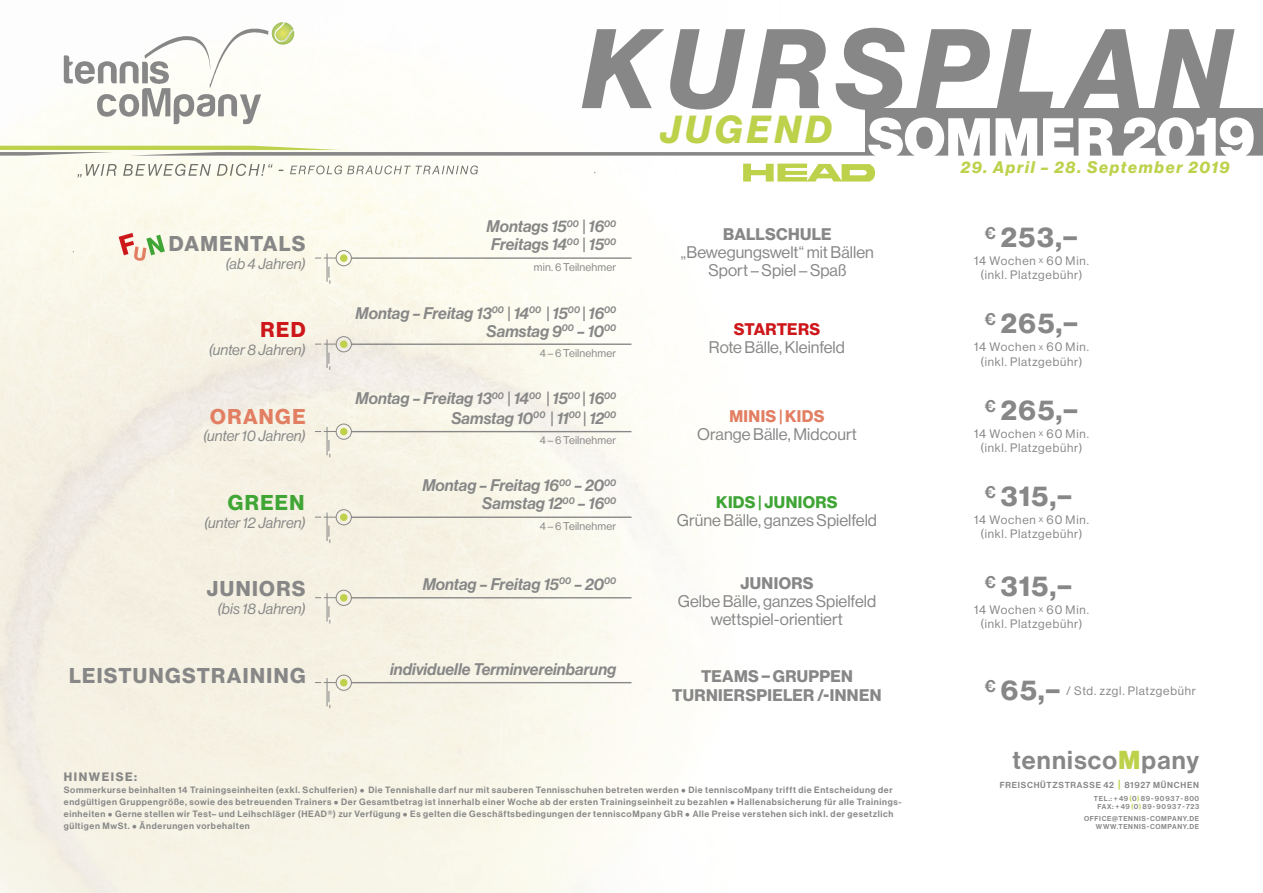
<style>
.page{position:relative;width:1263px;height:893px;background:#fff}
.page>*{position:absolute;margin:0;border:0;box-sizing:border-box;transform-origin:0 0}
.t1{font:110.4px "N Haas Grotesk DS Pro 76 Bd It";letter-spacing:.1em;color:#878787}
.t2{font:54.3px "N Haas Grotesk DS Pro 95 Blk";letter-spacing:.01em;color:#fff}
.t3{font:27px "N Haas Grotesk DS Pro 75 Bd";letter-spacing:.055em;color:#878787}
.t4{font:25.5px "N Haas Grotesk DS Pro 65 Md";letter-spacing:.05em;color:#878787}
.t5{font:21px "N Haas Grotesk DS Pro 75 Bd";letter-spacing:.07em;color:#878787}
.t6{font:21px "N Haas Grotesk DS Pro 75 Bd";letter-spacing:.07em;color:#e27f63}
.t7{font:21px "N Haas Grotesk DS Pro 75 Bd";letter-spacing:.07em;color:#3fa535}
.t8{font:21px "N Haas Grotesk DS Pro 75 Bd";color:#cd171a}
.t9{font:16.5px/18px "N Haas Grotesk DS Pro 66 Md It";letter-spacing:-.005em;color:#878787;text-align:right}
.t10{font:16.5px/18px "N Haas Grotesk DS Pro 55 Rg";color:#878787;text-align:center}
.t11{font:16.5px/19.8px "N Haas Grotesk DS Pro 75 Bd";letter-spacing:.025em;color:#878787;text-align:center}
.t12{font:16.5px "N Haas Grotesk DS Pro 76 Bd It";letter-spacing:.1em;color:#bed14b}
.t13{font:16.5px "N Haas Grotesk DS Pro 75 Bd";letter-spacing:.025em;color:#3fa535}
.t14{font:16.5px "N Haas Grotesk DS Pro 75 Bd";letter-spacing:.025em;color:#e27f63}
.t15{font:16.5px "N Haas Grotesk DS Pro 75 Bd";letter-spacing:.015em;color:#cd171a}
.t16{font:15px "N Haas Grotesk DS Pro 56 It";letter-spacing:.005em;color:#878787}
.t17{font:12px/14.4px "N Haas Grotesk DS Pro 55 Rg";letter-spacing:.065em;color:#878787;text-align:center}
.t18{font:12px "N Haas Grotesk DS Pro 75 Bd";letter-spacing:.135em;color:#878787}
.t19{font:10.95px "N Haas Grotesk DS Pro 55 Rg";letter-spacing:.015em;color:#878787}
.t20{font:9px/12px "N Haas Grotesk DS Pro 65 Md";letter-spacing:.075em;color:#878787}
.t21{font:8.55px "N Haas Grotesk DS Pro 65 Md";letter-spacing:.085em;color:#878787}
.t22{font:7.05px/8.4px "N Haas Grotesk DS Pro 65 Md";letter-spacing:.085em;color:#878787;text-align:center}
.s1{font-size:9px}
.s2{font-size:13.5px}
.s3{font-family:"N Haas Grotesk DS Pro 95 Blk";color:#bed14b}
.s4{font-family:"N Haas Grotesk DS Pro 95 Blk";font-size:10.95px;color:#bed14b}
.s5{color:#bed14b}
</style>
<div class="page">
<img style="left:0;top:31px;width:876px;height:862px">
<svg style="left:64px;top:22px;width:230px;height:102px"></svg>
<svg style="left:743px;top:164px;width:132px;height:18px"></svg>
<svg style="left:0;top:146px;width:1263px;height:10px"></svg>
<img style="left:77px;top:164px;width:208px;height:14px">
<img style="left:290px;top:165px;width:188px;height:9px">
<div style="left:865px;top:108px;width:398px;height:45px;background:#878787"></div>
<hr style="left:351px;top:343px;width:280px;height:2px;background:#878787">
<svg style="left:315px;top:340px;width:21px;height:30px"></svg>
<div style="left:340px;top:340px;width:7px;height:8px;background:#bed14b;border-radius:50%"></div>
<div style="left:336px;top:336px;width:16px;height:16px;border:1px solid #878787;border-radius:50%"></div>
<hr style="left:351px;top:431px;width:280px;height:1px;background:#878787">
<svg style="left:315px;top:427px;width:21px;height:30px"></svg>
<div style="left:340px;top:428px;width:7px;height:7px;background:#bed14b;border-radius:50%"></div>
<div style="left:336px;top:424px;width:16px;height:15px;border:1px solid #878787;border-radius:50%"></div>
<hr style="left:351px;top:517px;width:280px;height:1px;background:#878787">
<svg style="left:315px;top:513px;width:21px;height:30px"></svg>
<div style="left:340px;top:514px;width:7px;height:7px;background:#bed14b;border-radius:50%"></div>
<div style="left:336px;top:509px;width:16px;height:16px;border:1px solid #878787;border-radius:50%"></div>
<hr style="left:351px;top:597px;width:280px;height:1px;background:#878787">
<svg style="left:315px;top:593px;width:21px;height:30px"></svg>
<div style="left:340px;top:594px;width:7px;height:8px;background:#bed14b;border-radius:50%"></div>
<div style="left:336px;top:590px;width:16px;height:16px;border:1px solid #878787;border-radius:50%"></div>
<hr style="left:351px;top:682px;width:280px;height:1px;background:#878787">
<svg style="left:315px;top:678px;width:21px;height:30px"></svg>
<div style="left:340px;top:679px;width:7px;height:7px;background:#bed14b;border-radius:50%"></div>
<div style="left:336px;top:675px;width:16px;height:15px;border:1px solid #878787;border-radius:50%"></div>
<hr style="left:351px;top:257px;width:280px;height:2px;background:#878787">
<svg style="left:315px;top:253px;width:21px;height:31px"></svg>
<div style="left:340px;top:254px;width:7px;height:8px;background:#bed14b;border-radius:50%"></div>
<div style="left:336px;top:250px;width:16px;height:16px;border:1px solid #878787;border-radius:50%"></div>
<svg style="left:119px;top:233px;width:46px;height:28px"></svg>
<h1 class="t1" style="left:582px;top:5px;width:650px">KURSPLAN</h1>
<h2 class="t2" style="left:660px;top:106px;width:596px"><sup>JUGEND</sup> SOMMER 2019</h2>
<h3 class="t5" style="left:169px;top:231px;width:138px">DAMENTALS</h3>
<h3 class="t16" style="left:225px;top:255px;width:82px">(ab 4 Jahren)</h3>
<h3 class="t9" style="left:487px;top:218px;width:131px;text-align:left">Montags 15<sup>00</sup> | 16<sup>00<br></sup>Freitags 14<sup>00</sup> | 15<sup>00</sup></h3>
<h3 class="t11" style="left:723px;top:225px;width:110px">BALLSCHULE</h3>
<h3 class="t10" style="left:681px;top:243px;width:194px">„Bewegungswelt“ mit Bällen<br>Sport – Spiel – Spaß</h3>
<p class="t19" style="left:534px;top:261px;width:84px">min. 6 Teilnehmer</p>
<h3 class="t9" style="left:355px;top:304px;width:262px">Montag – Freitag 13<sup>00</sup> | 14<sup>00</sup> | 15<sup>00</sup> | 16<sup>00<br></sup>Samstag 9<sup>00</sup> – 10<sup>00</sup></h3>
<p class="t19" style="left:540px;top:347px;width:78px">4 – 6 Teilnehmer</p>
<h3 class="t8" style="left:260px;top:318px;width:47px">RED</h3>
<h3 class="t15" style="left:734px;top:320px;width:88px">STARTERS</h3>
<h3 class="t16" style="left:209px;top:341px;width:99px">(unter 8 Jahren)</h3>
<h3 class="t10" style="left:709px;top:339px;width:138px">Rote Bälle, Kleinfeld</h3>
<h3 class="t9" style="left:355px;top:389px;width:262px;line-height:19.5px">Montag – Freitag 13<sup>00</sup> | 14<sup>00</sup> | 15<sup>00</sup> | 16<sup>00<br></sup>Samstag 10<sup>00</sup> | 11<sup>00</sup> | 12<sup>00</sup></h3>
<p class="t19" style="left:540px;top:434px;width:78px">4 – 6 Teilnehmer</p>
<h3 class="t6" style="left:210px;top:404px;width:97px">ORANGE</h3>
<h3 class="t14" style="left:729px;top:406px;width:97px">MINIS | KIDS</h3>
<h3 class="t16" style="left:203px;top:428px;width:104px">(unter 10 Jahren)</h3>
<h3 class="t10" style="left:697px;top:425px;width:161px">Orange Bälle, Midcourt</h3>
<h3 class="t9" style="left:422px;top:477px;width:195px">Montag – Freitag 16<sup>00</sup> – 20<sup>00<br></sup>Samstag 12<sup>00</sup> – 16<sup>00</sup></h3>
<p class="t19" style="left:540px;top:520px;width:78px">4 – 6 Teilnehmer</p>
<h3 class="t7" style="left:228px;top:490px;width:78px">GREEN</h3>
<h3 class="t13" style="left:716px;top:493px;width:123px">KIDS | JUNIORS</h3>
<h3 class="t16" style="left:204px;top:514px;width:103px">(unter 12 Jahren)</h3>
<h3 class="t10" style="left:677px;top:511px;width:202px">Grüne Bälle, ganzes Spielfeld</h3>
<h3 class="t12" style="left:961px;top:158px;width:270px">29. April – 28. September 2019</h3>
<h3 class="t3" style="left:985px;top:222px;width:94px"><sup>€</sup> 253,–</h3>
<h3 class="t17" style="left:974px;top:253px;width:116px">14 Wochen <span class="s1">x</span> 60 Min. (inkl. Platzgebühr)</h3>
<h3 class="t3" style="left:985px;top:308px;width:94px"><sup>€</sup> 265,–</h3>
<h3 class="t17" style="left:974px;top:340px;width:116px">14 Wochen <span class="s1">x</span> 60 Min. (inkl. Platzgebühr)</h3>
<h3 class="t3" style="left:985px;top:394px;width:94px"><sup>€</sup> 265,–</h3>
<h3 class="t17" style="left:974px;top:426px;width:116px">14 Wochen <span class="s1">x</span> 60 Min. (inkl. Platzgebühr)</h3>
<h3 class="t3" style="left:985px;top:481px;width:88px"><sup>€</sup> 315,–</h3>
<h3 class="t17" style="left:974px;top:513px;width:116px">14 Wochen <span class="s1">x</span> 60 Min. (inkl. Platzgebühr)</h3>
<h3 class="t5" style="left:207px;top:577px;width:100px">JUNIORS</h3>
<h3 class="t9" style="left:423px;top:575px;width:195px">Montag – Freitag 15<sup>00</sup> – 20<sup>00</sup></h3>
<h3 class="t3" style="left:985px;top:570px;width:88px"><sup>€</sup> 315,–</h3>
<h3 class="t17" style="left:974px;top:602px;width:116px">14 Wochen <span class="s1">x</span> 60 Min. (inkl. Platzgebühr)</h3>
<h3 class="t11" style="left:672px;top:666px;width:211px">TEAMS – GRUPPEN<br>TURNIERSPIELER /-INNEN</h3>
<h3 class="t11" style="left:740px;top:573px;width:75px">JUNIORS</h3>
<h3 class="t10" style="left:678px;top:592px;width:200px">Gelbe Bälle, ganzes Spielfeld wettspiel-orientiert</h3>
<h3 class="t16" style="left:218px;top:600px;width:90px">(bis 18 Jahren)</h3>
<h3 class="t5" style="left:69px;top:663px;width:238px">LEISTUNGSTRAINING</h3>
<h3 class="t9" style="left:390px;top:660px;width:228px">individuelle Terminvereinbarung</h3>
<h3 class="t3" style="left:985px;top:674px;width:76px"><sup>€</sup> 65,–</h3>
<h3 class="t17" style="left:1066px;top:684px;width:131px">/ Std. zzgl. Platzgebühr</h3>
<h3 class="t18" style="left:64px;top:770px;width:75px">HINWEISE:</h3>
<p class="t20" style="left:64px;top:784px;width:839px">Sommerkurse beinhalten 14 Trainingseinheiten (exkl. Schulferien) <span class="s2">•</span> Die Tennishalle darf nur mit sauberen Tennisschuhen betreten werden <span class="s2">•</span> Die tenniscoMpany trifft die Entscheidung der endgültigen Gruppengröße, sowie des betreuenden Trainers <span class="s2">•</span> Der Gesamtbetrag ist innerhalb einer Woche ab der ersten Trainingseinheit zu bezahlen <span class="s2">•</span> Hallenabsicherung für alle Trainings&shy;einheiten <span class="s2">•</span> Gerne stellen wir Test– und Leihschläger (HEAD®) zur Verfügung <span class="s2">•</span> Es gelten die Geschäftsbedingungen der tenniscoMpany GbR <span class="s2">•</span> Alle Preise verstehen sich inkl. der gesetzlich gültigen MwSt. <span class="s2">•</span> Änderungen vorbehalten</p>
<h3 class="t4" style="left:1012px;top:745px;width:188px">tennisco<span class="s3">M</span>pany</h3>
<p class="t21" style="left:1000px;top:779px;width:201px">FREISCHÜTZSTRASSE 42 <span class="s4">|</span> 81927 MÜNCHEN</p>
<p class="t22" style="left:1094px;top:794px;width:107px">TEL.: + 49<span class="s5">(</span>0<span class="s5">)</span>89 - 90 93 7 - 800<br>FAX: + 49<span class="s5">(</span>0<span class="s5">)</span>89 - 90 93 7 - 723</p>
<p class="t22" style="left:1084px;top:814px;width:116px;text-align:right">OFFICE@TENNIS-COMPANY.DE<br>WWW.TENNIS-COMPANY.DE</p>
</div>
